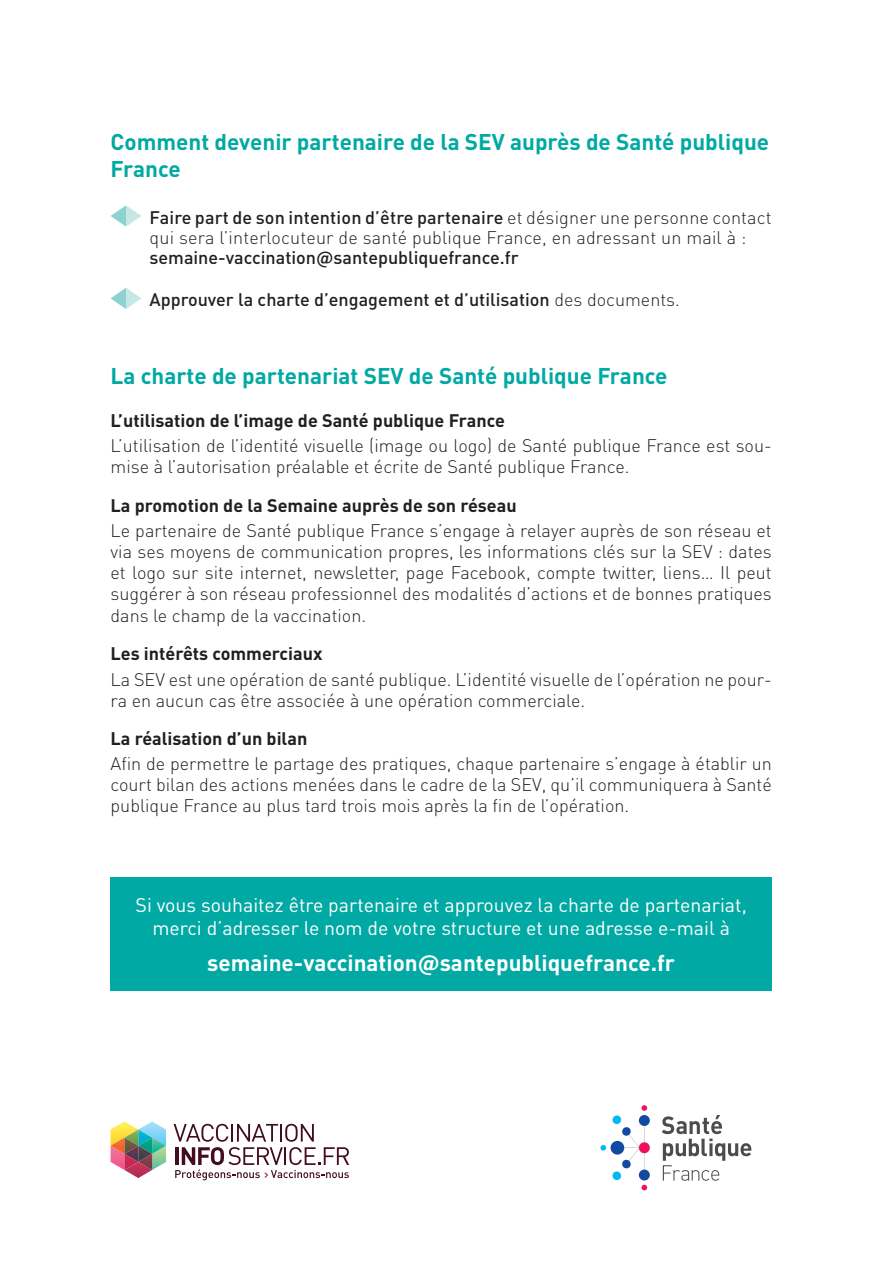
<style>
.page{position:relative;width:893px;height:1263px;background:#fff}
.page>*{position:absolute;margin:0;border:0;box-sizing:border-box;transform-origin:0 0}
.t1{font:700 22.5px/27px "DIN Pro";color:#00a9a3}
.t2{font:700 22.5px "DIN Pro";color:#fff}
.t3{font:19.5px/23.4px "DIN Pro";color:#fff;text-align:center}
.t4{font:300 18px/21px "DIN Pro";color:#231f20}
.t5{font:700 18px "DIN Pro";color:#231f20}
.t6{font:500 18px "DIN Pro";color:#231f20}
.s1{font-weight:500}
.s2{font-weight:300}
</style>
<div class="page">
<svg style="left:111px;top:205px;width:30px;height:22px"></svg>
<svg style="left:111px;top:288px;width:31px;height:21px"></svg>
<div style="left:111px;top:877px;width:661px;height:114px;background:#00a9a3"></div>
<svg style="left:662px;top:1115px;width:89px;height:66px"></svg>
<div style="left:639px;top:1169px;width:11px;height:11px;background:#114aa0;border-radius:50%"></div>
<svg style="left:639px;top:1115px;width:11px;height:11px"></svg>
<div style="left:639px;top:1142px;width:11px;height:11px;background:#ed1160;border-radius:50%"></div>
<svg style="left:600px;top:1145px;width:6px;height:5px"></svg>
<svg style="left:612px;top:1105px;width:35px;height:85px"></svg>
<svg style="left:111px;top:1121px;width:55px;height:57px"></svg>
<svg style="left:174px;top:1124px;width:175px;height:56px"></svg>
<p class="t1" style="left:111px;top:128px;width:660px">Comment devenir partenaire de la SEV auprès de Santé publique<br>France</p>
<p class="t4" style="left:150px;top:206px;width:624px;line-height:20.2px"><span class="s1">Faire part de son intention d’être partenaire</span> et désigner une personne contact qui sera l’interlocuteur de santé publique France, en adressant un mail à :</p>
<p class="t6" style="left:150px;top:245px;width:371px">semaine-vaccination@santepubliquefrance.fr</p>
<p class="t6" style="left:150px;top:287px;width:532px">Approuver la charte d’engagement et d’utilisation <span class="s2">des documents.</span></p>
<p class="t1" style="left:111px;top:361px;width:559px">La charte de partenariat SEV de Santé publique France</p>
<p class="t5" style="left:111px;top:408px;width:396px">L’utilisation de l’image de Santé publique France</p>
<p class="t4" style="left:111px;top:434px;width:663px">L’utilisation de l’identité visuelle (image ou logo) de Santé publique France est sou&shy;mise à l’autorisation préalable et écrite de Santé publique France.</p>
<p class="t5" style="left:111px;top:493px;width:408px">La promotion de la Semaine auprès de son réseau</p>
<p class="t4" style="left:111px;top:519px;width:663px;text-align:justify">Le partenaire de Santé publique France s’engage à relayer auprès de son réseau et via ses moyens de communication propres, les informations clés sur la SEV : dates et logo sur site internet, newsletter, page Facebook, compte twitter, liens… Il peut suggérer à son réseau professionnel des modalités d’actions et de bonnes pratiques dans le champ de la vaccination.</p>
<p class="t5" style="left:111px;top:641px;width:213px">Les intérêts commerciaux</p>
<p class="t4" style="left:111px;top:668px;width:663px">La SEV est une opération de santé publique. L’identité visuelle de l’opération ne pour&shy;ra en aucun cas être associée à une opération commerciale.</p>
<p class="t5" style="left:111px;top:726px;width:198px">La réalisation d’un bilan</p>
<p class="t4" style="left:111px;top:753px;width:663px;text-align:justify">Afin de permettre le partage des pratiques, chaque partenaire s’engage à établir un court bilan des actions menées dans le cadre de la SEV, qu’il communiquera à Santé publique France au plus tard trois mois après la fin de l’opération.</p>
<p class="t3" style="left:136px;top:892px;width:613px">Si vous souhaitez être partenaire et approuvez la charte de partenariat, merci d’adresser le nom de votre structure et une adresse e-mail à</p>
<p class="t2" style="left:207px;top:947px;width:470px">semaine-vaccination@santepubliquefrance.fr</p>
</div>
